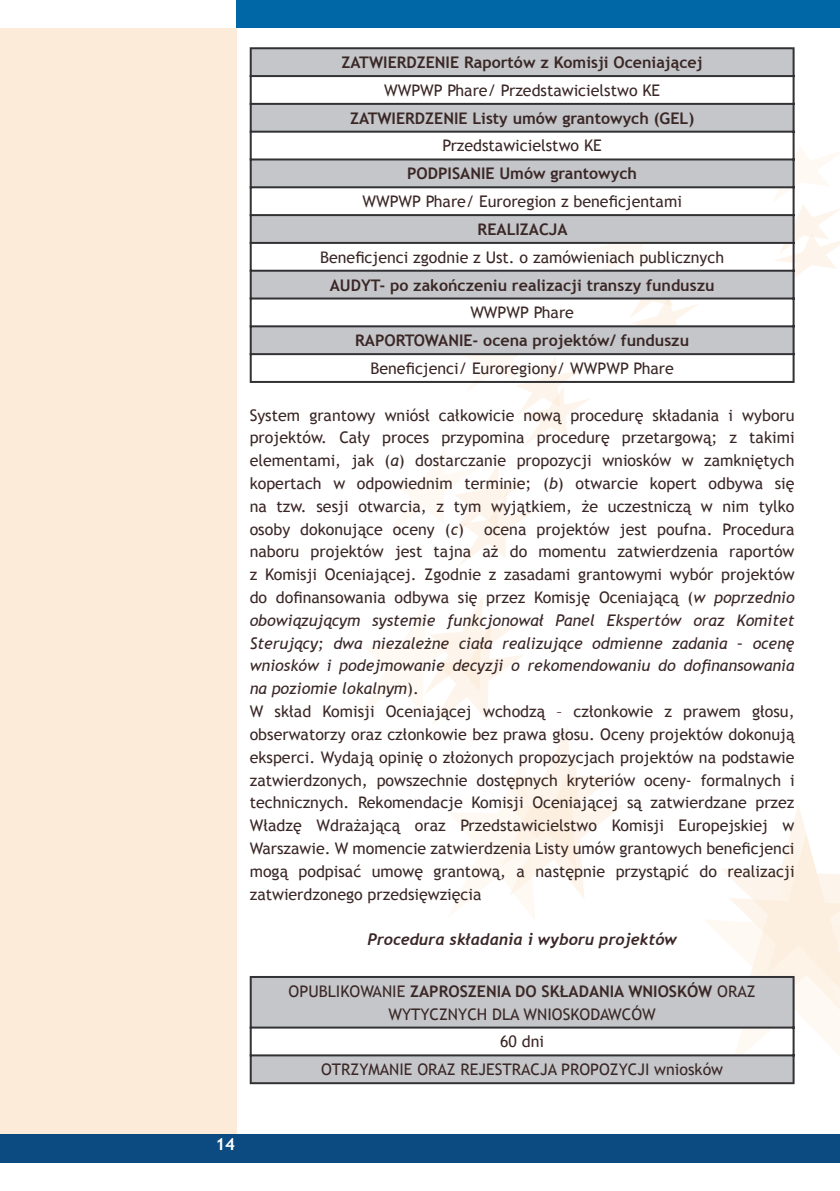
<style>
.page{position:relative;width:840px;height:1191px;background:#fff}
.page>*{position:absolute;margin:0;border:0;box-sizing:border-box;transform-origin:0 0}
.t1{font:700 16.8px "Trebuchet MS";color:#fff}
.t2{font:16px/22.8px "Trebuchet MS";color:#3a2726;text-align:justify}
.t3{font:italic 16px/22.8px "Trebuchet MS";color:#3a2726;text-align:justify}
.t4{font:700 16px "Trebuchet MS";color:#3a2726}
.t5{font:italic 700 16px "Trebuchet";color:#3a2726}
.s1{font-style:italic}
.s2{font-style:normal}
.s3{font-weight:700}
</style>
<div class="page">
<div style="left:0;top:28px;width:236px;height:1106px;background:#fcebd9"></div>
<div style="left:236px;top:0;width:603px;height:28px;background:#0067a7"></div>
<div style="left:0;top:1134px;width:839px;height:28px;background:#0b4b81"></div>
<svg style="left:388px;top:355px;width:311px;height:210px"></svg>
<svg style="left:359px;top:596px;width:265px;height:324px"></svg>
<svg style="left:839px;top:0;width:1px;height:28px"></svg>
<svg style="left:839px;top:1134px;width:1px;height:28px"></svg>
<svg style="left:251px;top:49px;width:541px;height:304px;fill:#c4c6c9"></svg>
<hr style="left:249px;top:47px;width:545px;height:2px;background:#323235">
<hr style="left:249px;top:49px;width:2px;height:26px;background:#323235">
<hr style="left:792px;top:49px;width:2px;height:26px;background:#323235">
<hr style="left:249px;top:75px;width:545px;height:2px;background:#323235">
<hr style="left:249px;top:77px;width:2px;height:26px;background:#323235">
<hr style="left:792px;top:77px;width:2px;height:26px;background:#323235">
<hr style="left:249px;top:103px;width:545px;height:2px;background:#323235">
<hr style="left:249px;top:105px;width:2px;height:26px;background:#323235">
<hr style="left:792px;top:105px;width:2px;height:26px;background:#323235">
<hr style="left:249px;top:131px;width:545px;height:2px;background:#323235">
<hr style="left:249px;top:133px;width:2px;height:25px;background:#323235">
<hr style="left:792px;top:133px;width:2px;height:25px;background:#323235">
<hr style="left:249px;top:158px;width:545px;height:2px;background:#323235">
<hr style="left:249px;top:160px;width:2px;height:26px;background:#323235">
<hr style="left:249px;top:186px;width:545px;height:2px;background:#323235">
<hr style="left:249px;top:188px;width:2px;height:26px;background:#323235">
<hr style="left:249px;top:214px;width:545px;height:2px;background:#323235">
<hr style="left:249px;top:216px;width:2px;height:26px;background:#323235">
<hr style="left:249px;top:242px;width:545px;height:2px;background:#323235">
<hr style="left:249px;top:244px;width:2px;height:26px;background:#323235">
<hr style="left:249px;top:270px;width:545px;height:2px;background:#323235">
<svg style="left:755px;top:145px;width:85px;height:138px"></svg>
<hr style="left:249px;top:272px;width:2px;height:25px;background:#323235">
<hr style="left:792px;top:272px;width:2px;height:25px;background:#323235">
<hr style="left:249px;top:297px;width:545px;height:2px;background:#323235">
<hr style="left:249px;top:299px;width:2px;height:26px;background:#323235">
<hr style="left:792px;top:299px;width:2px;height:26px;background:#323235">
<hr style="left:249px;top:325px;width:545px;height:2px;background:#323235">
<hr style="left:249px;top:327px;width:2px;height:26px;background:#323235">
<hr style="left:792px;top:327px;width:2px;height:26px;background:#323235">
<hr style="left:249px;top:353px;width:545px;height:2px;background:#323235">
<hr style="left:249px;top:355px;width:2px;height:26px;background:#323235">
<hr style="left:792px;top:355px;width:2px;height:26px;background:#323235">
<hr style="left:249px;top:381px;width:545px;height:2px;background:#323235">
<svg style="left:251px;top:978px;width:541px;height:104px;fill:#c4c6c9"></svg>
<hr style="left:249px;top:976px;width:545px;height:2px;background:#323235">
<hr style="left:249px;top:978px;width:2px;height:48px;background:#323235">
<hr style="left:249px;top:1026px;width:545px;height:2px;background:#323235">
<hr style="left:249px;top:1028px;width:2px;height:26px;background:#323235">
<hr style="left:249px;top:1054px;width:545px;height:2px;background:#323235">
<svg style="left:702px;top:805px;width:138px;height:273px"></svg>
<hr style="left:249px;top:1056px;width:2px;height:26px;background:#323235">
<hr style="left:792px;top:1056px;width:2px;height:26px;background:#323235">
<hr style="left:249px;top:1082px;width:545px;height:2px;background:#323235">
<p class="t4" style="left:341px;top:52px;width:362px">ZATWIERDZENIE Raportów z Komisji Oceniającej</p>
<p class="t2" style="left:384px;top:79px;width:277px">WWPWP Phare/ Przedstawicielstwo KE</p>
<p class="t4" style="left:350px;top:108px;width:345px">ZATWIERDZENIE Listy umów grantowych (GEL)</p>
<p class="t2" style="left:442px;top:135px;width:161px">Przedstawicielstwo KE</p>
<p class="t4" style="left:407px;top:164px;width:231px">PODPISANIE Umów grantowych</p>
<p class="t2" style="left:362px;top:190px;width:321px">WWPWP Phare/ Euroregion z beneficjentami</p>
<p class="t4" style="left:477px;top:219px;width:91px">REALIZACJA</p>
<p class="t2" style="left:320px;top:246px;width:405px">Beneficjenci zgodnie z Ust. o zamówieniach publicznych</p>
<p class="t4" style="left:329px;top:275px;width:386px">AUDYT- po zakończeniu realizacji transzy funduszu</p>
<p class="t2" style="left:470px;top:301px;width:105px">WWPWP Phare</p>
<p class="t4" style="left:355px;top:330px;width:335px">RAPORTOWANIE- ocena projektów/ funduszu</p>
<p class="t2" style="left:370px;top:357px;width:305px">Beneficjenci/ Euroregiony/ WWPWP Phare</p>
<p class="t2" style="left:249px;top:404px;width:546px">System grantowy wniósł całkowicie nową procedurę składania i wyboru projektów. Cały proces przypomina procedurę przetargową; z takimi elementami, jak (<span class="s1">a</span>) dostarczanie propozycji wniosków w zamkniętych kopertach w odpowiednim terminie; (<span class="s1">b</span>) otwarcie kopert odbywa się na tzw. sesji otwarcia, z tym wyjątkiem, że uczestniczą w nim tylko osoby dokonujące oceny (<span class="s1">c</span>)</p>
<p class="t2" style="left:249px;top:518px;width:546px;text-align:right">ocena projektów jest poufna. Procedura<br>naboru projektów jest tajna aż do momentu zatwierdzenia raportów</p>
<p class="t3" style="left:249px;top:563px;width:546px"><span class="s2">z Komisji Oceniającej. Zgodnie z zasadami grantowymi wybór projektów do dofinansowania odbywa się przez Komisję Oceniającą (</span>w poprzednio obowiązującym systemie funkcjonował Panel Ekspertów oraz Komitet Sterujący; dwa niezależne ciała realizujące odmienne zadania – ocenę wniosków i podejmowanie decyzji o rekomendowaniu do dofinansowania</p>
<p class="t3" style="left:249px;top:677px;width:171px">na poziomie lokalnym<span class="s2">).</span></p>
<p class="t2" style="left:249px;top:700px;width:546px">W skład Komisji Oceniającej wchodzą – członkowie z prawem głosu, obserwatorzy oraz członkowie bez prawa głosu. Oceny projektów dokonują eksperci. Wydają opinię o złożonych propozycjach projektów na podstawie zatwierdzonych, powszechnie dostępnych kryteriów oceny- formalnych i technicznych. Rekomendacje Komisji Oceniającej są zatwierdzane przez Władzę Wdrażającą oraz Przedstawicielstwo Komisji Europejskiej w Warszawie. W momencie zatwierdzenia Listy umów grantowych beneficjenci mogą podpisać umowę grantową, a następnie przystąpić do realizacji zatwierdzonego przedsięwzięcia</p>
<p class="t5" style="left:367px;top:929px;width:311px">Procedura składania i wyboru projektów</p>
<p class="t2" style="left:288px;top:980px;width:468px;text-align:center">OPUBLIKOWANIE <span class="s3">ZAPROSZENIA DO SKŁADANIA WNIOSKÓW</span> ORAZ<br>WYTYCZNYCH DLA WNIOSKODAWCÓW</p>
<p class="t2" style="left:500px;top:1030px;width:45px">60 dni</p>
<p class="t2" style="left:321px;top:1058px;width:403px">OTRZYMANIE ORAZ REJESTRACJA PROPOZYCJI wniosków</p>
<p class="t1" style="left:215px;top:1133px;width:21px">14</p>
</div>
